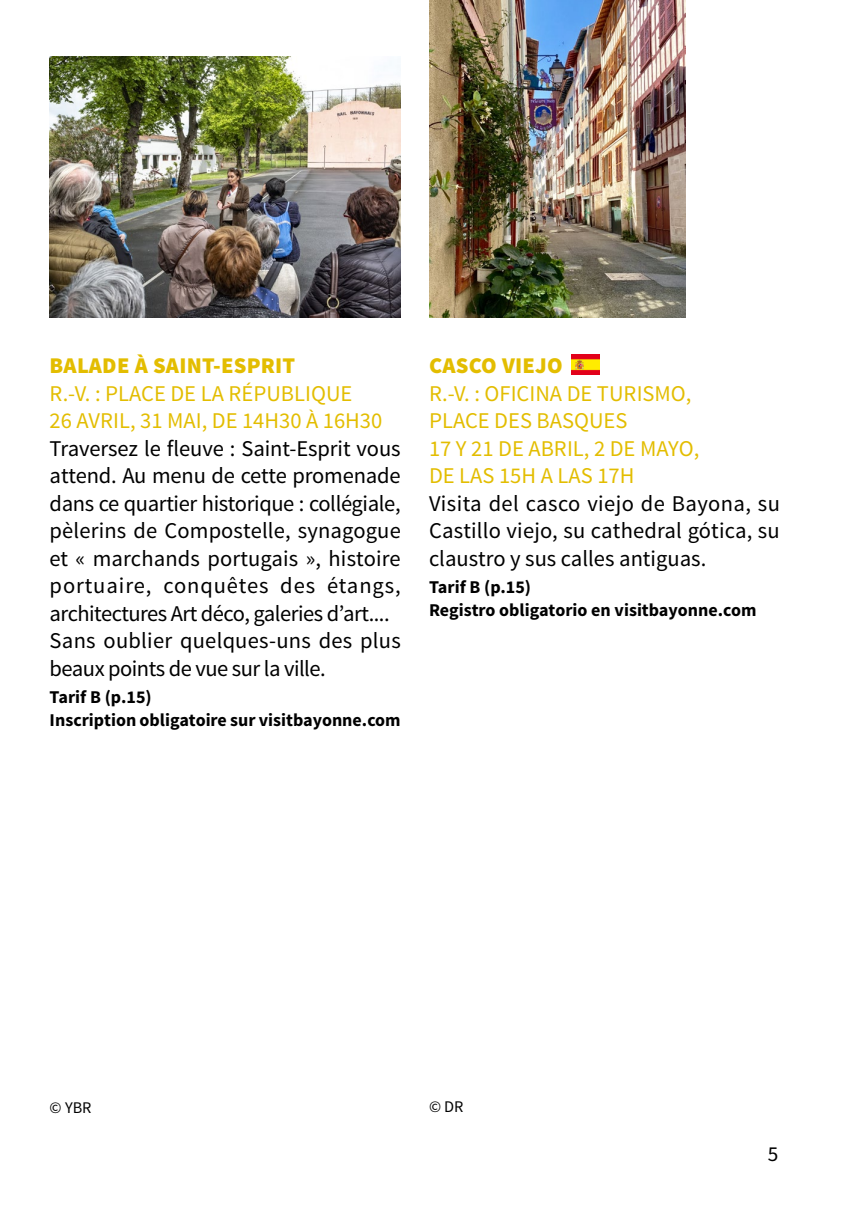
<style>
.page{position:relative;width:851px;height:1205px;background:#fff}
.page>*{position:absolute;margin:0;border:0;box-sizing:border-box;transform-origin:0 0}
.t1{font:22.5px/27.5px "Source Sans Pro";color:#000}
.t2{font:22.5px/27.5px "Source Sans Pro";color:#e3bd00}
.t3{font:900 22.5px "Source Sans Pro";letter-spacing:.01em;color:#e3bd00}
.t4{font:21.25px "Source Sans Pro";color:#000}
.t5{font:700 18px/22.5px "Source Sans Pro";color:#000}
.t6{font:16.25px "Source Sans Pro";color:#000}
</style>
<div class="page">
<img style="left:50px;top:57px;width:350px;height:261px">
<img style="left:429px;top:0;width:256px;height:318px">
<img style="left:571px;top:355px;width:29px;height:20px">
<p class="t3" style="left:50px;top:351px;width:54px">BALADE</p>
<p class="t3" style="left:135px;top:351px;width:162px">À SAINT-ESPRIT</p>
<p class="t2" style="left:50px;top:380px;width:69px">R.-V. : place</p>
<p class="t2" style="left:170px;top:380px;width:95px">de la Républi</p>
<p class="t2" style="left:311px;top:380px;width:28px">que</p>
<p class="t2" style="left:50px;top:407px;width:39px">26 avril</p>
<p class="t2" style="left:130px;top:407px;width:254px">, 31 mai, de 14h30 à 16h30</p>
<p class="t1" style="left:50px;top:435px;width:352px">Traversez le fleuve : Saint-Esprit vous attend. Au menu de cette promenade dans ce quartier historique : collégiale, pèlerins de Compostelle, synagogue et « marchands portugais », histoire portuaire, conquêtes des étangs, architectures Art déco, galeries d’art....<br>Sans oublier quelques-uns des plus beaux points de vue sur la ville.</p>
<p class="t5" style="left:50px;top:686px;width:352px">Tarif B (p.15)<br>Inscription obligatoire sur visitbayonne.com</p>
<p class="t3" style="left:429px;top:351px;width:28px">CASCO</p>
<p class="t3" style="left:502px;top:351px;width:34px">VIEJO</p>
<p class="t2" style="left:429px;top:380px;width:93px">R.-V. : Oficina</p>
<p class="t2" style="left:566px;top:380px;width:56px">de turismo</p>
<p class="t2" style="left:685px;top:380px;width:7px">,</p>
<p class="t2" style="left:429px;top:407px;width:173px;text-indent:107px">Basques<br>17 y 21 de abril</p>
<p class="t2" style="left:429px;top:407px;width:13px">place</p>
<p class="t2" style="left:494px;top:407px;width:13px">des</p>
<p class="t2" style="left:583px;top:435px;width:117px">, 2 de mayo,</p>
<p class="t2" style="left:429px;top:462px;width:43px">de las</p>
<p class="t2" style="left:499px;top:462px;width:71px">15h a las</p>
<p class="t2" style="left:597px;top:462px;width:34px">17h</p>
<p class="t1" style="left:429px;top:490px;width:352px;text-align:justify">Visita del casco viejo de Bayona, su Castillo viejo, su cathedral gótica, su claustro y sus calles antiguas.</p>
<p class="t5" style="left:429px;top:576px;width:329px">Tarif B (p.15)<br>Registro obligatorio en visitbayonne.com</p>
<p class="t6" style="left:50px;top:1097px;width:44px">© YBR</p>
<p class="t6" style="left:429px;top:1096px;width:36px">© DR</p>
<p class="t4" style="left:767px;top:1140px;width:12px">5</p>
</div>
